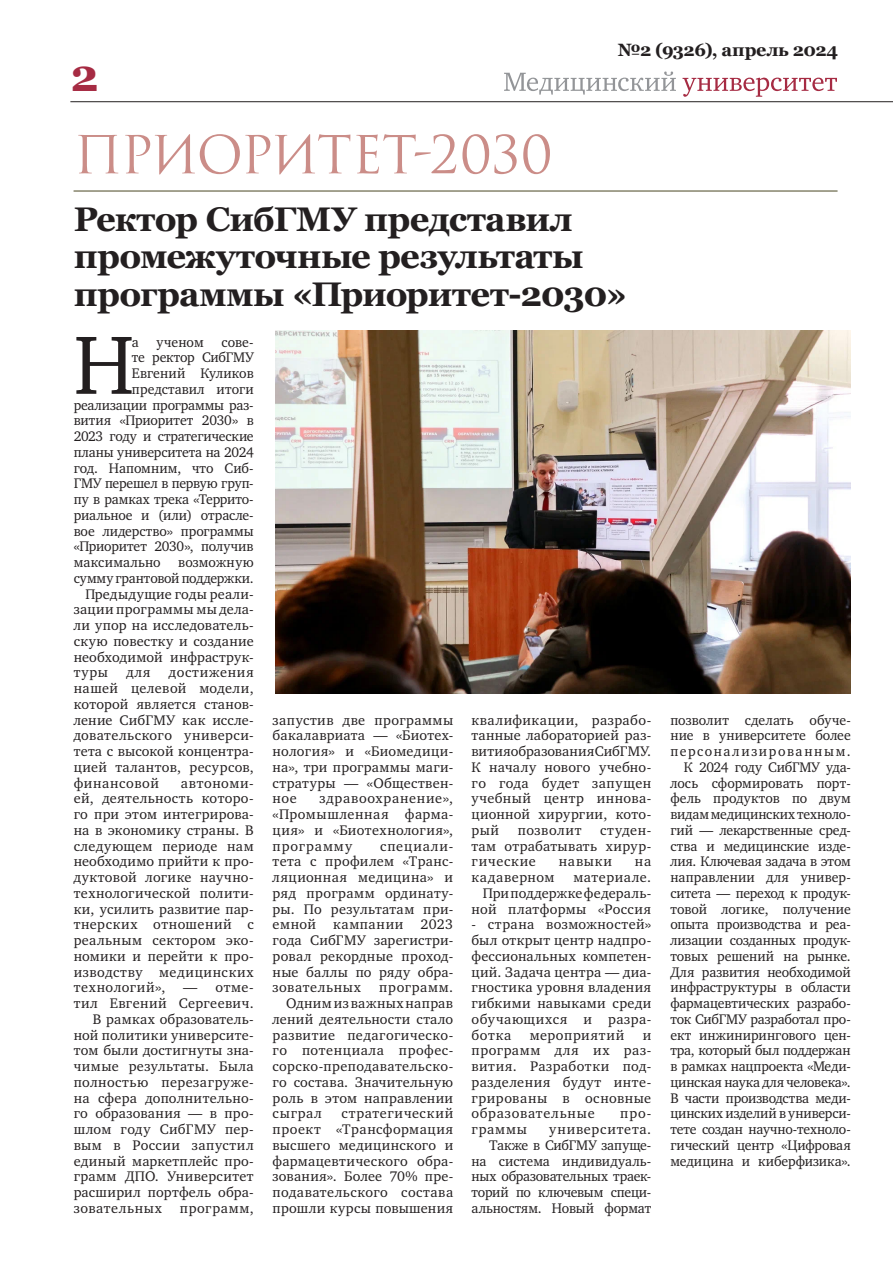
<style>
.page{position:relative;width:893px;height:1263px;background:#fff}
.page>*{position:absolute;margin:0;border:0;box-sizing:border-box;transform-origin:0 0}
.MU_Basic{font:84.6px "Charter C";color:#231f20}
.MU_Razdel{font:51px "Romul";letter-spacing:-.04em;color:#cb8d88}
.t1{font:700 45px "Georgia";color:#a62b43}
.MU_Headline_22{font:700 34.2px/37.5px "Georgia";letter-spacing:-.025em;color:#231f20}
.MU_Headline_22-2{font:700 17.85px "Georgia";letter-spacing:-.02em;color:#231f20}
.MU_Basic-2{font:14.25px/15.8px "Charter C";letter-spacing:.015em;color:#231f20;text-align:justify}
.MU_Basic-3{font:14.25px/15.8px "Charter C";letter-spacing:-.005em;color:#231f20;text-align:right}
.MU_Basic-4{font:14.25px "Charter C";letter-spacing:-.015em;color:#231f20}
.MU_Basic-5{font:14.25px "Charter C";letter-spacing:-.01em;color:#231f20}
.MU_Basic-6{font:14.25px "Charter C";letter-spacing:.035em;color:#231f20}
.MU_Basic-7{font:14.25px "Charter C";letter-spacing:.04em;color:#231f20}
.MU_Basic-8{font:14.25px "Charter C";letter-spacing:.045em;color:#231f20}
.MU_Basic-9{font:14.25px "Charter C";letter-spacing:.05em;color:#231f20}
</style>
<div class="page">
<hr style="left:70px;top:101px;width:823px;height:1px;background:#231f20">
<svg style="left:682px;top:78px;width:155px;height:19px"></svg>
<svg style="left:504px;top:72px;width:172px;height:23px"></svg>
<hr style="left:74px;top:190px;width:763px;height:2px;background:#86846c">
<img style="left:276px;top:331px;width:574px;height:362px">
<h3 class="t1" style="left:70px;top:46px;width:30px">2</h3>
<p class="MU_Headline_22-2" style="left:618px;top:38px;width:222px">№2 (9326), апрель 2024</p>
<p class="MU_Razdel" style="left:74px;top:125px;width:481px">ПРИОРИТЕТ-2030</p>
<p class="MU_Headline_22" style="left:74px;top:200px;width:555px">Ректор СибГМУ представил промежуточные результаты программы «Приоритет-2030»</p>
<p class="MU_Basic" style="left:74px;top:318px;width:62px">Н</p>
<p class="MU_Basic-2" style="left:132px;top:334px;width:123px">а ученом сове-</p>
<p class="MU_Basic-4" style="left:132px;top:350px;width:123px">те ректор СибГМУ</p>
<p class="MU_Basic-2" style="left:132px;top:365px;width:123px">Евгений Куликов</p>
<p class="MU_Basic-2" style="left:132px;top:381px;width:123px">представил итоги</p>
<p class="MU_Basic-3" style="left:74px;top:397px;width:182px">реализации программы раз-</p>
<p class="MU_Basic-4" style="left:74px;top:413px;width:181px">вития «Приоритет 2030» в</p>
<p class="MU_Basic-4" style="left:74px;top:428px;width:181px">2023 году и стратегические</p>
<p class="MU_Basic-5" style="left:74px;top:444px;width:182px">планы университета на 2024</p>
<p class="MU_Basic-2" style="left:74px;top:460px;width:182px">год. Напомним, что Сиб-</p>
<p class="MU_Basic-4" style="left:74px;top:476px;width:182px">ГМУ перешел в первую груп-</p>
<p class="MU_Basic-5" style="left:74px;top:491px;width:182px">пу в рамках трека «Террито-</p>
<p class="MU_Basic-3" style="left:74px;top:507px;width:182px">риальное и (или) отрасле-</p>
<p class="MU_Basic-2" style="left:74px;top:523px;width:182px">вое лидерство» программы</p>
<p class="MU_Basic-4" style="left:74px;top:539px;width:181px">«Приоритет 2030», получив</p>
<p class="MU_Basic-2" style="left:74px;top:554px;width:182px">максимально возможную</p>
<p class="MU_Basic-5" style="left:74px;top:570px;width:182px">сумму грантовой поддержки.</p>
<p class="MU_Basic-2" style="left:85px;top:586px;width:170px">Предыдущие годы реали-</p>
<p class="MU_Basic-2" style="left:74px;top:602px;width:182px">зации программы мы дела-</p>
<p class="MU_Basic-2" style="left:74px;top:617px;width:182px">ли упор на исследователь-</p>
<p class="MU_Basic-2" style="left:74px;top:633px;width:182px">скую повестку и создание</p>
<p class="MU_Basic-2" style="left:74px;top:649px;width:182px">необходимой инфраструк-</p>
<p class="MU_Basic-2" style="left:74px;top:665px;width:36px">туры</p>
<p class="MU_Basic-2" style="left:126px;top:665px;width:26px">для</p>
<p class="MU_Basic-2" style="left:74px;top:665px;width:182px;text-indent:95px">достижения нашей целевой модели, которой является станов&shy;ление СибГМУ как иссле&shy;довательского универси&shy;тета с высокой концентра&shy;цией талантов, ресурсов, финансовой</p>
<p class="MU_Basic-2" style="left:471px;top:712px;width:181px">квалификации, разрабо&shy;танные лабораторией раз&shy;вития образования СибГМУ.<br>К началу нового учебно&shy;го года будет запущен учебный центр иннова&shy;ционной хирургии, кото&shy;рый</p>
<p class="MU_Basic-2" style="left:273px;top:712px;width:182px">запустив две программы бакалавриата — «Биотех&shy;нология» и «Биомедици&shy;на», три программы маги&shy;стратуры — «Обществен&shy;ное</p>
<p class="MU_Basic-2" style="left:74px;top:775px;width:182px;text-indent:107px">автономи&shy;ей, деятельность которо&shy;го при этом интегрирова&shy;на в экономику страны. В следующем периоде нам необходимо прийти к про&shy;дуктовой логике научно&shy;технологической полити&shy;ки, усилить развитие пар&shy;тнерских отношений с реальным сектором эко&shy;номики и перейти к про&shy;изводству медицинских технологий»,</p>
<p class="MU_Basic-2" style="left:273px;top:791px;width:182px;text-indent:47px">здравоохранение», «Промышленная фарма&shy;ция» и «Биотехнология», программу</p>
<p class="MU_Basic-2" style="left:471px;top:822px;width:181px;text-indent:129px">студен&shy;там отрабатывать хирур&shy;гические</p>
<p class="MU_Basic-7" style="left:518px;top:822px;width:65px">позволит</p>
<p class="MU_Basic-2" style="left:273px;top:838px;width:182px;text-indent:108px">специали&shy;тета с профилем «Транс&shy;ляционная медицина» и ряд программ ординату&shy;ры. По результатам при&shy;емной кампании 2023 года СибГМУ зарегистри&shy;ровал рекордные проход&shy;ные баллы по ряду обра&shy;зовательных</p>
<p class="MU_Basic-2" style="left:559px;top:854px;width:55px">навыки</p>
<p class="MU_Basic-2" style="left:635px;top:854px;width:18px">на</p>
<p class="MU_Basic-7" style="left:471px;top:869px;width:85px">кадаверном</p>
<p class="MU_Basic-2" style="left:471px;top:869px;width:181px;text-align:right">материале.<br>При поддержке федераль&shy;ной платформы «Россия</p>
<p class="MU_Basic-2" style="left:471px;top:917px;width:181px">- страна возможностей» был открыт центр надпро&shy;фессиональных компетен&shy;ций. Задача центра — диа&shy;гностика уровня владения гибкими навыками среди обучающихся и разра&shy;ботка</p>
<p class="MU_Basic-2" style="left:74px;top:980px;width:182px;text-align:right">— отме-<br>тил Евгений Сергеевич.<br>В рамках образователь&shy;ной политики университе&shy;том были достигнуты зна&shy;чимые результаты. Была полностью перезагруже&shy;на сфера дополнительно&shy;го образования — в про&shy;шлом году СибГМУ пер&shy;вым в России запустил единый маркетплейс про&shy;грамм ДПО. Университет расширил портфель обра&shy;зовательных программ,</p>
<p class="MU_Basic-9" style="left:379px;top:980px;width:75px">программ.</p>
<p class="MU_Basic-2" style="left:286px;top:995px;width:168px">Одним из важных направ</p>
<p class="MU_Basic-2" style="left:273px;top:1011px;width:182px">лений деятельности стало</p>
<p class="MU_Basic-2" style="left:273px;top:1027px;width:182px">развитие педагогическо-</p>
<p class="MU_Basic-6" style="left:273px;top:1043px;width:182px">го потенциала профес-</p>
<p class="MU_Basic-2" style="left:273px;top:1058px;width:182px">сорско-преподавательско-</p>
<p class="MU_Basic-2" style="left:273px;top:1074px;width:182px">го состава. Значительную</p>
<p class="MU_Basic-2" style="left:273px;top:1090px;width:182px">роль в этом направлении</p>
<p class="MU_Basic-2" style="left:273px;top:1106px;width:51px">сыграл</p>
<p class="MU_Basic-8" style="left:530px;top:1027px;width:96px">мероприятий</p>
<p class="MU_Basic-2" style="left:471px;top:1027px;width:181px;text-indent:171px">и программ для их раз&shy;вития. Разработки под&shy;разделения будут инте&shy;грированы в основные образовательные</p>
<p class="MU_Basic-2" style="left:273px;top:1106px;width:182px;text-indent:69px">стратегический проект «Трансформация высшего медицинского и фармацевтического обра&shy;зования». Более 70% пре&shy;подавательского состава прошли курсы повышения</p>
<p class="MU_Basic-2" style="left:620px;top:1106px;width:32px">про-</p>
<p class="MU_Basic-3" style="left:471px;top:1121px;width:181px">университета.<br>Также в СибГМУ запуще&shy;на система индивидуаль&shy;ных образовательных траек&shy;торий по ключевым специ&shy;альностям. Новый формат</p>
<p class="MU_Basic-2" style="left:471px;top:1121px;width:57px">граммы</p>
<p class="MU_Basic-3" style="left:670px;top:712px;width:182px">позволит сделать обуче&shy;ние в университете более персонализированным.<br>К 2024 году СибГМУ уда&shy;лось сформировать порт&shy;фель продуктов по двум видам медицинских техноло&shy;гий — лекарственные сред&shy;ства и медицинские изде&shy;лия. Ключевая задача в этом направлении для универ&shy;ситета — переход к продук&shy;товой логике, получение опыта производства и реа&shy;лизации созданных продук&shy;товых решений на рынке.<br>Для развития необходимой инфраструктуры в области фармацевтических разрабо&shy;ток СибГМУ разработал про&shy;ект инжинирингового цен&shy;тра, который был поддержан в рамках нацпроекта «Меди&shy;цинская наука для человека».<br>В части производства меди&shy;цинских изделий в универси&shy;тете создан научно-техноло&shy;гический центр «Цифровая медицина и киберфизика».</p>
</div>
